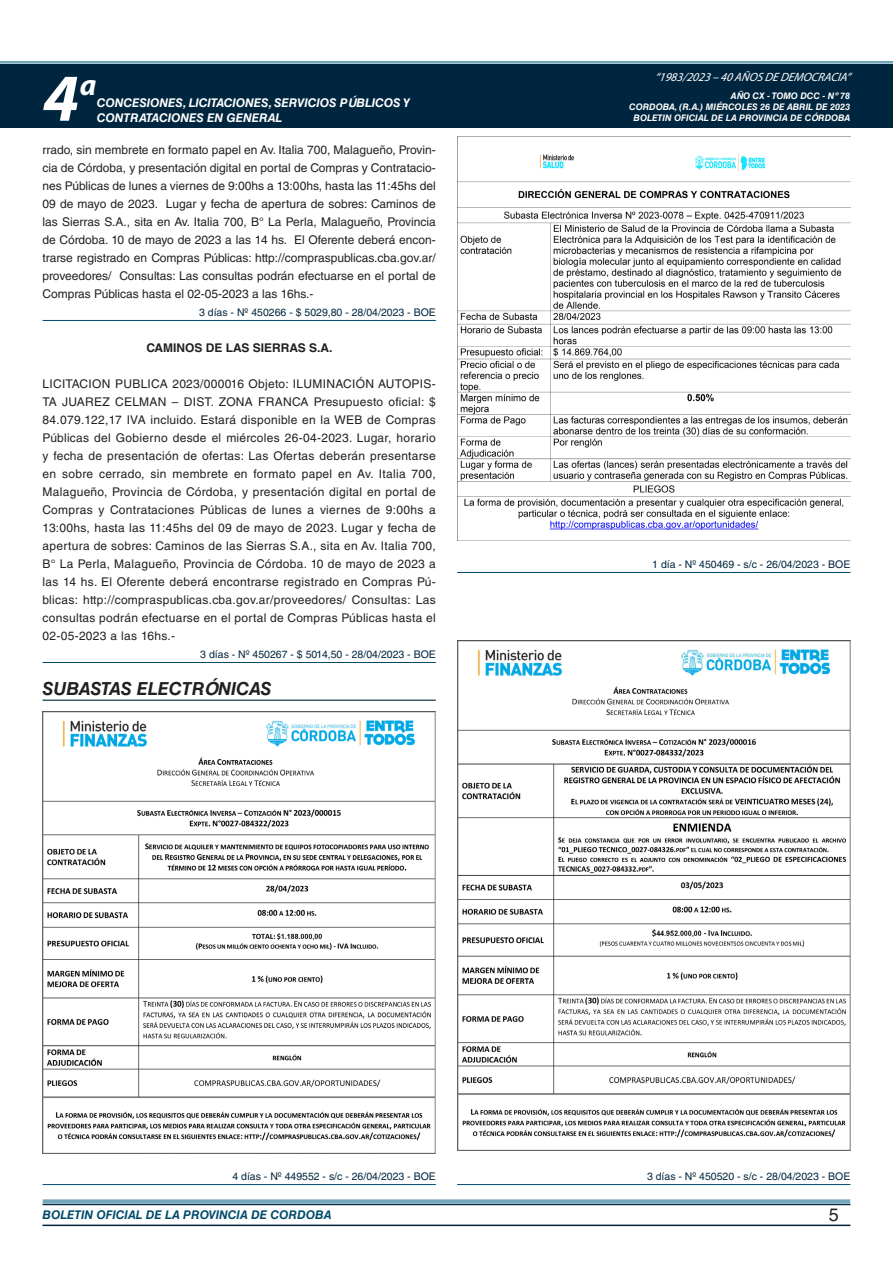
<style>
.page{position:relative;width:893px;height:1263px;background:#fff}
.page>*{position:absolute;margin:0;border:0;box-sizing:border-box;transform-origin:0 0}
.t1{font:italic 700 67.5px "Myriad Pro";color:#fff}
.t2{font:italic 700 30px "Myriad Pro";color:#fff}
.NOMBRE_DE_MINISTERIO{font:italic 700 18px "Helvetica LT Std";color:#231f20}
.t3{font:18px "Helvetica LT Std";color:#231f20}
.TEXTO_BASE{font:12px/18px "Helvetica LT Std";color:#231f20;text-align:justify}
.t4{font:italic 700 12px/14.4px "Helvetica LT Std";color:#fff}
.t5{font:italic 700 12px "Helvetica LT Std";color:#004b6c}
.t6{font:italic 12px "Myriad Pro";color:#fff}
.RESUELVE{font:700 12px "Helvetica LT Std";color:#231f20}
.FECHA_DE_VENCIMIENTO{font:10.5px "Helvetica LT Std";color:#00263f}
.t7{font:italic 700 9px/10.8px "Helvetica LT Std";color:#fff;text-align:right}
</style>
<div class="page">
<div style="left:0;top:61px;width:893px;height:6px;background:#fff;opacity:.75"></div>
<hr style="left:43px;top:1224px;width:807px;height:2px;background:#00263f">
<div style="left:42px;top:1198px;width:809px;height:8px;background:#fff;opacity:.75"></div>
<div style="left:0;top:64px;width:893px;height:64px;background:#00263f"></div>
<hr style="left:43px;top:320px;width:393px;height:1px;background:#004b6c">
<hr style="left:43px;top:662px;width:393px;height:1px;background:#004b6c">
<hr style="left:43px;top:700px;width:393px;height:1px;background:#00263f">
<hr style="left:43px;top:1184px;width:393px;height:1px;background:#004b6c">
<img style="left:43px;top:711px;width:393px;height:443px">
<hr style="left:457px;top:572px;width:393px;height:1px;background:#004b6c">
<hr style="left:457px;top:1184px;width:393px;height:1px;background:#004b6c">
<img style="left:457px;top:136px;width:393px;height:404px">
<img style="left:457px;top:641px;width:393px;height:509px">
<h1 class="t1" style="left:43px;top:54px;width:38px">4</h1>
<h2 class="t2" style="left:80px;top:66px;width:18px">a</h2>
<p class="t4" style="left:97px;top:96px;width:315px">CONCESIONES, LICITACIONES, SERVICIOS PÚBLICOS Y<br>CONTRATACIONES EN GENERAL</p>
<p class="TEXTO_BASE" style="left:43px;top:141px;width:395px">rrado, sin membrete en formato papel en Av. Italia 700, Malagueño, Provin&shy;cia de Córdoba, y presentación digital en portal de Compras y Contratacio&shy;nes Públicas de lunes a viernes de 9:00hs a 13:00hs, hasta las 11:45hs del 09 de mayo de 2023. Lugar y fecha de apertura de sobres: Caminos de las Sierras S.A., sita en Av. Italia 700, B° La Perla, Malagueño, Provincia de Córdoba. 10 de mayo de 2023 a las 14 hs. El Oferente deberá encon&shy;trarse registrado en Compras Públicas: http://compraspublicas.cba.gov.ar/ proveedores/ Consultas: Las consultas podrán efectuarse en el portal de Compras Públicas hasta el 02-05-2023 a las 16hs.-</p>
<p class="FECHA_DE_VENCIMIENTO" style="left:199px;top:306px;width:238px">3 días - Nº 450266 - $ 5029,80 - 28/04/2023 - BOE</p>
<p class="RESUELVE" style="left:146px;top:340px;width:188px">CAMINOS DE LAS SIERRAS S.A.</p>
<p class="TEXTO_BASE" style="left:43px;top:375px;width:395px">LICITACION PUBLICA 2023/000016 Objeto: ILUMINACIÓN AUTOPIS-TA JUAREZ CELMAN – DIST. ZONA FRANCA Presupuesto oficial: $ 84.079.122,17 IVA incluido. Estará disponible en la WEB de Compras Públicas del Gobierno desde el miércoles 26-04-2023. Lugar, horario y fecha de presentación de ofertas: Las Ofertas deberán presentarse en sobre cerrado, sin membrete en formato papel en Av. Italia 700, Malagueño, Provincia de Córdoba, y presentación digital en portal de Compras y Contrataciones Públicas de lunes a viernes de 9:00hs a 13:00hs, hasta las 11:45hs del 09 de mayo de 2023. Lugar y fecha de apertura de sobres: Caminos de las Sierras S.A., sita en Av. Italia 700, B° La Perla, Malagueño, Provincia de Córdoba. 10 de mayo de 2023 a las 14 hs. El Oferente deberá encontrarse registrado en Compras Pú&shy;blicas: http://compraspublicas.cba.gov.ar/proveedores/ Consultas: Las consultas podrán efectuarse en el portal de Compras Públicas hasta el 02-05-2023 a las 16hs.-</p>
<p class="FECHA_DE_VENCIMIENTO" style="left:200px;top:648px;width:237px">3 días - Nº 450267 - $ 5014,50 - 28/04/2023 - BOE</p>
<p class="NOMBRE_DE_MINISTERIO" style="left:43px;top:678px;width:230px">SUBASTAS ELECTRÓNICAS</p>
<p class="FECHA_DE_VENCIMIENTO" style="left:232px;top:1170px;width:205px">4 días - Nº 449552 - s/c - 26/04/2023 - BOE</p>
<p class="t6" style="left:655px;top:70px;width:197px">“ 1983/2023 – 40 AÑOS DE DEMOCRACIA”</p>
<p class="t7" style="left:629px;top:91px;width:223px">AÑO CX - TOMO DCC - Nº 78<br>CORDOBA, (R.A.) MIÉRCOLES 26 DE ABRIL DE 2023</p>
<p class="t7" style="left:634px;top:112px;width:218px">BOLETIN OFICIAL DE LA PROVINCIA DE CÓRDOBA</p>
<p class="FECHA_DE_VENCIMIENTO" style="left:652px;top:558px;width:200px">1 día - Nº 450469 - s/c - 26/04/2023 - BOE</p>
<p class="FECHA_DE_VENCIMIENTO" style="left:647px;top:1170px;width:205px">3 días - Nº 450520 - s/c - 28/04/2023 - BOE</p>
<p class="t5" style="left:43px;top:1208px;width:290px">BOLETIN OFICIAL DE LA PROVINCIA DE CORDOBA</p>
<h3 class="t3" style="left:829px;top:1204px;width:12px">5</h3>
</div>
